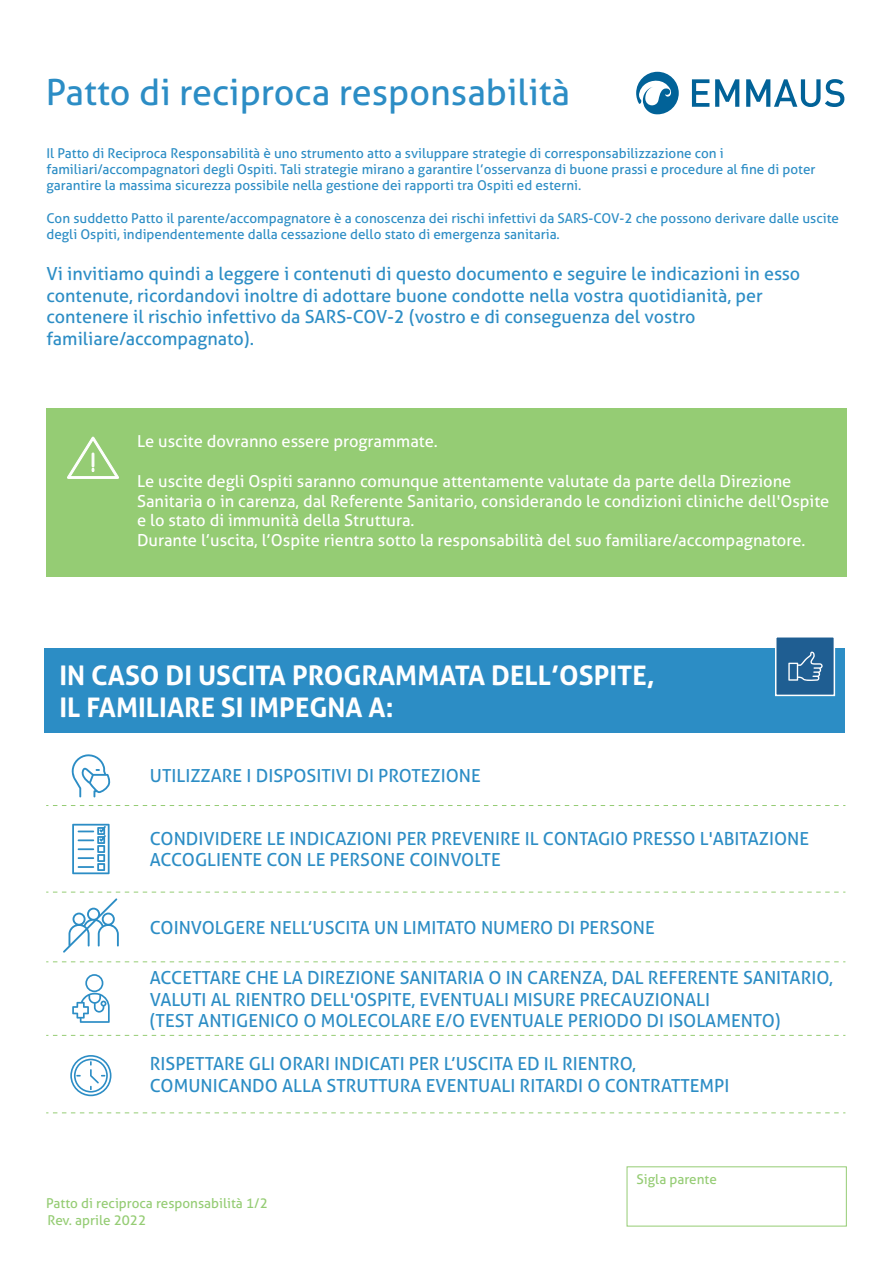
<style>
.page{position:relative;width:893px;height:1263px;background:#fff}
.page>*{position:absolute;margin:0;border:0;box-sizing:border-box;transform-origin:0 0}
.t1{font:36px "Aller";color:#2c8dc5}
.t2{font:700 27px/32.4px "Aller";color:#fff}
.t3{font:18px/21.6px "Aller";color:#2c8dc5}
.t4{font:16.5px/19.8px "Aller";color:#fff}
.t5{font:13.5px/16.2px "Aller";color:#2c8dc5}
.t6{font:13.5px/17.1px "Aller";color:#95cc74}
</style>
<div class="page">
<svg style="left:72px;top:754px;width:39px;height:43px"></svg>
<div style="left:46px;top:408px;width:800px;height:168px;background:#95cc74"></div>
<svg style="left:67px;top:436px;width:52px;height:43px"></svg>
<div style="left:627px;top:1166px;width:220px;height:60px;border:1px solid #95cc74"></div>
<div style="left:44px;top:648px;width:801px;height:85px;background:#2c8dc5"></div>
<div style="left:776px;top:637px;width:58px;height:58px;background:#1f5e92"></div>
<div style="left:775px;top:636px;width:60px;height:60px;border:2px solid #fff"></div>
<svg style="left:788px;top:651px;width:35px;height:30px"></svg>
<svg style="left:46px;top:805px;width:799px;height:1px"></svg>
<svg style="left:46px;top:961px;width:799px;height:1px"></svg>
<svg style="left:46px;top:1035px;width:799px;height:1px"></svg>
<svg style="left:46px;top:1112px;width:799px;height:1px"></svg>
<svg style="left:46px;top:892px;width:799px;height:61px"></svg>
<svg style="left:72px;top:974px;width:38px;height:49px"></svg>
<svg style="left:70px;top:1055px;width:41px;height:41px"></svg>
<svg style="left:72px;top:824px;width:38px;height:50px"></svg>
<svg style="left:692px;top:79px;width:17px;height:28px"></svg>
<svg style="left:715px;top:79px;width:24px;height:28px"></svg>
<svg style="left:746px;top:79px;width:98px;height:28px"></svg>
<svg style="left:636px;top:72px;width:43px;height:42px"></svg>
<h1 class="t1" style="left:46px;top:77px;width:526px">Patto di reciproca responsabilità</h1>
<p class="t5" style="left:47px;top:146px;width:771px">Il Patto di Reciproca Responsabilità è uno strumento atto a sviluppare strategie di corresponsabilizzazione con i familiari/accompagnatori degli Ospiti. Tali strategie mirano a garantire l’osservanza di buone prassi e procedure al fine di poter garantire la massima sicurezza possibile nella gestione dei rapporti tra Ospiti ed esterni.</p>
<p class="t5" style="left:47px;top:211px;width:794px">Con suddetto Patto il parente/accompagnatore è a conoscenza dei rischi infettivi da SARS-COV-2 che possono derivare dalle uscite degli Ospiti, indipendentemente dalla cessazione dello stato di emergenza sanitaria.</p>
<p class="t3" style="left:47px;top:265px;width:755px">Vi invitiamo quindi a leggere i contenuti di questo documento e seguire le indicazioni in esso contenute, ricordandovi inoltre di adottare buone condotte nella vostra quotidianità, per contenere il rischio infettivo da SARS-COV-2 (vostro e di conseguenza del vostro familiare/accompagnato).</p>
<p class="t4" style="left:137px;top:433px;width:302px">Le uscite dovranno essere programmate.</p>
<p class="t4" style="left:137px;top:472px;width:694px">Le uscite degli Ospiti saranno comunque attentamente valutate da parte della Direzione Sanitaria o in carenza, dal Referente Sanitario, considerando le condizioni cliniche dell'Ospite e lo stato di immunità della Struttura.<br>Durante l’uscita, l’Ospite rientra sotto la responsabilità del suo familiare/accompagnatore.</p>
<h2 class="t2" style="left:59px;top:660px;width:597px">IN CASO DI USCITA PROGRAMMATA DELL’OSPITE,<br>IL FAMILIARE SI IMPEGNA A:</h2>
<p class="t3" style="left:150px;top:766px;width:332px">UTILIZZARE I DISPOSITIVI DI PROTEZIONE</p>
<p class="t3" style="left:150px;top:829px;width:661px">CONDIVIDERE LE INDICAZIONI PER PREVENIRE IL CONTAGIO PRESSO L'ABITAZIONE<br>ACCOGLIENTE CON LE PERSONE COINVOLTE</p>
<p class="t3" style="left:150px;top:918px;width:506px">COINVOLGERE NELL’USCITA UN LIMITATO NUMERO DI PERSONE</p>
<p class="t3" style="left:150px;top:968px;width:684px">ACCETTARE CHE LA DIREZIONE SANITARIA O IN CARENZA, DAL REFERENTE SANITARIO,<br>VALUTI AL RIENTRO DELL'OSPITE, EVENTUALI MISURE PRECAUZIONALI<br>(TEST ANTIGENICO O MOLECOLARE E/O EVENTUALE PERIODO DI ISOLAMENTO)</p>
<p class="t3" style="left:150px;top:1054px;width:581px">RISPETTARE GLI ORARI INDICATI PER L’USCITA ED IL RIENTRO,<br>COMUNICANDO ALLA STRUTTURA EVENTUALI RITARDI O CONTRATTEMPI</p>
<p class="t6" style="left:46px;top:1196px;width:223px">Patto di reciproca responsabilità 1/2<br>Rev. aprile 2022</p>
<p class="t6" style="left:637px;top:1171px;width:82px">Sigla parente</p>
</div>
